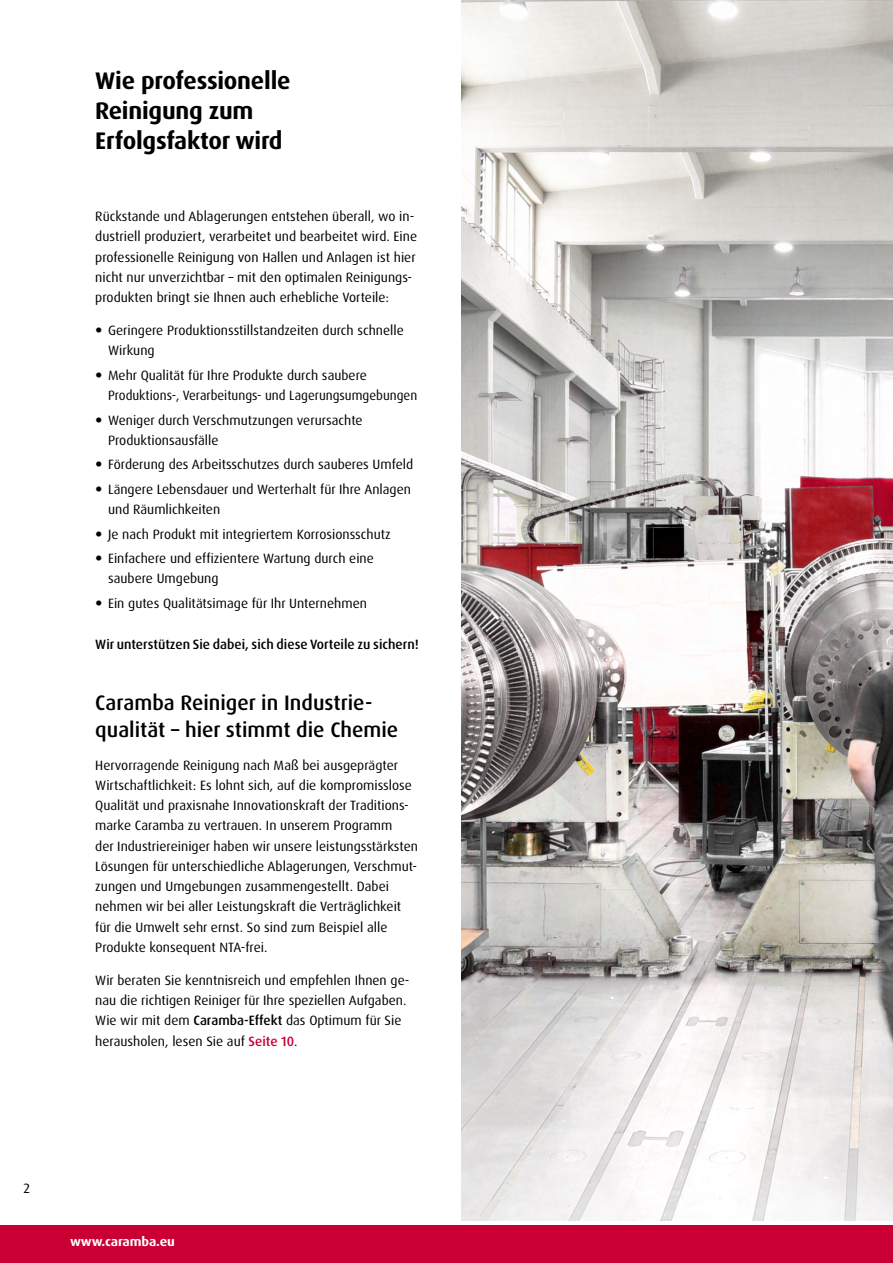
<style>
.page{position:relative;width:893px;height:1263px;background:#fff}
.page>*{position:absolute;margin:0;border:0;box-sizing:border-box;transform-origin:0 0}
.t1{font:700 24px/30px "Dax Pro";letter-spacing:-.01em;color:#000}
.t2{font:500 21px/27px "Dax Pro";color:#000}
.t3{font:13.5px/20.2px "Dax Pro";color:#000}
.t4{font:500 13.5px "Dax Pro";color:#000}
.t5{font:700 12.9px "Dax Pro";letter-spacing:-.01em;color:#fff;scale:1.05 1}
.s1{font-weight:900}
.s2{font-weight:500}
.s3{font-weight:500;color:#ca0035}
</style>
<div class="page">
<img style="left:461px;top:0;width:432px;height:1221px">
<div style="left:0;top:1225px;width:893px;height:38px;background:#ca0035"></div>
<h1 class="t1" style="left:95px;top:66px;width:197px">Wie professionelle<br>Reinigung zum<br>Erfolgsfaktor wird</h1>
<p class="t3" style="left:95px;top:206px;width:323px">Rückstande und Ablagerungen entstehen überall, wo in&shy;dustriell produziert, verarbeitet und bearbeitet wird. Eine professionelle Reinigung von Hallen und Anlagen ist hier nicht nur unverzichtbar – mit den optimalen Reinigungs&shy;produkten bringt sie Ihnen auch erhebliche Vorteile:</p>
<p class="t3" style="left:108px;top:320px;width:297px;text-indent:-13px"><span class="s1">∙</span> Geringere Produktionsstillstandzeiten durch schnelle<br>Wirkung</p>
<p class="t3" style="left:108px;top:365px;width:311px;text-indent:-13px"><span class="s1">∙</span> Mehr Qualität für Ihre Produkte durch saubere<br>Produktions-, Verarbeitungs- und Lagerungsumgebungen</p>
<p class="t3" style="left:108px;top:410px;width:256px;text-indent:-13px"><span class="s1">∙</span> Weniger durch Verschmutzungen verursachte<br>Produktionsausfälle</p>
<p class="t3" style="left:95px;top:452px;width:319px;line-height:24.5px"><span class="s1">∙</span> Förderung des Arbeitsschutzes durch sauberes Umfeld <span class="s1">∙</span> Längere Lebensdauer und Werterhalt für Ihre Anlagen</p>
<p class="t3" style="left:95px;top:497px;width:297px;line-height:24.5px;text-indent:13px">und Räumlichkeiten<br><span class="s1">∙</span> Je nach Produkt mit integriertem Korrosionsschutz <span class="s1">∙</span> Einfachere und effizientere Wartung durch eine</p>
<p class="t3" style="left:95px;top:566px;width:273px;line-height:24.5px;text-indent:13px">saubere Umgebung<br><span class="s1">∙</span> Ein gutes Qualitätsimage für Ihr Unternehmen</p>
<p class="t4" style="left:95px;top:635px;width:325px">Wir unterstützen Sie dabei, sich diese Vorteile zu sichern!</p>
<h2 class="t2" style="left:95px;top:689px;width:305px">Caramba Reiniger in Industrie&shy;qualität – hier stimmt die Chemie</h2>
<p class="t3" style="left:95px;top:755px;width:324px">Hervorragende Reinigung nach Maß bei ausgeprägter Wirtschaftlichkeit: Es lohnt sich, auf die kompromisslose Qualität und praxisnahe Innovationskraft der Traditions&shy;marke Caramba zu vertrauen. In unserem Programm<br>der Industriereiniger haben wir unsere leistungsstärksten Lösungen für unterschiedliche Ablagerungen, Verschmut&shy;zungen und Umgebungen zusammengestellt. Dabei nehmen wir bei aller Leistungskraft die Verträglichkeit für die Umwelt sehr ernst. So sind zum Beispiel alle Produkte konsequent NTA-frei.</p>
<p class="t3" style="left:95px;top:970px;width:316px">Wir beraten Sie kenntnisreich und empfehlen Ihnen ge&shy;nau die richtigen Reiniger für Ihre speziellen Aufgaben.<br>Wie wir mit dem <span class="s2">Caramba-Effekt</span> das Optimum für Sie herausholen, lesen Sie auf <span class="s3">Seite 10</span>.</p>
<p class="t3" style="left:23px;top:1178px;width:8px">2</p>
<p class="t5" style="left:70px;top:1233px;width:101px">www.caramba.eu</p>
</div>
